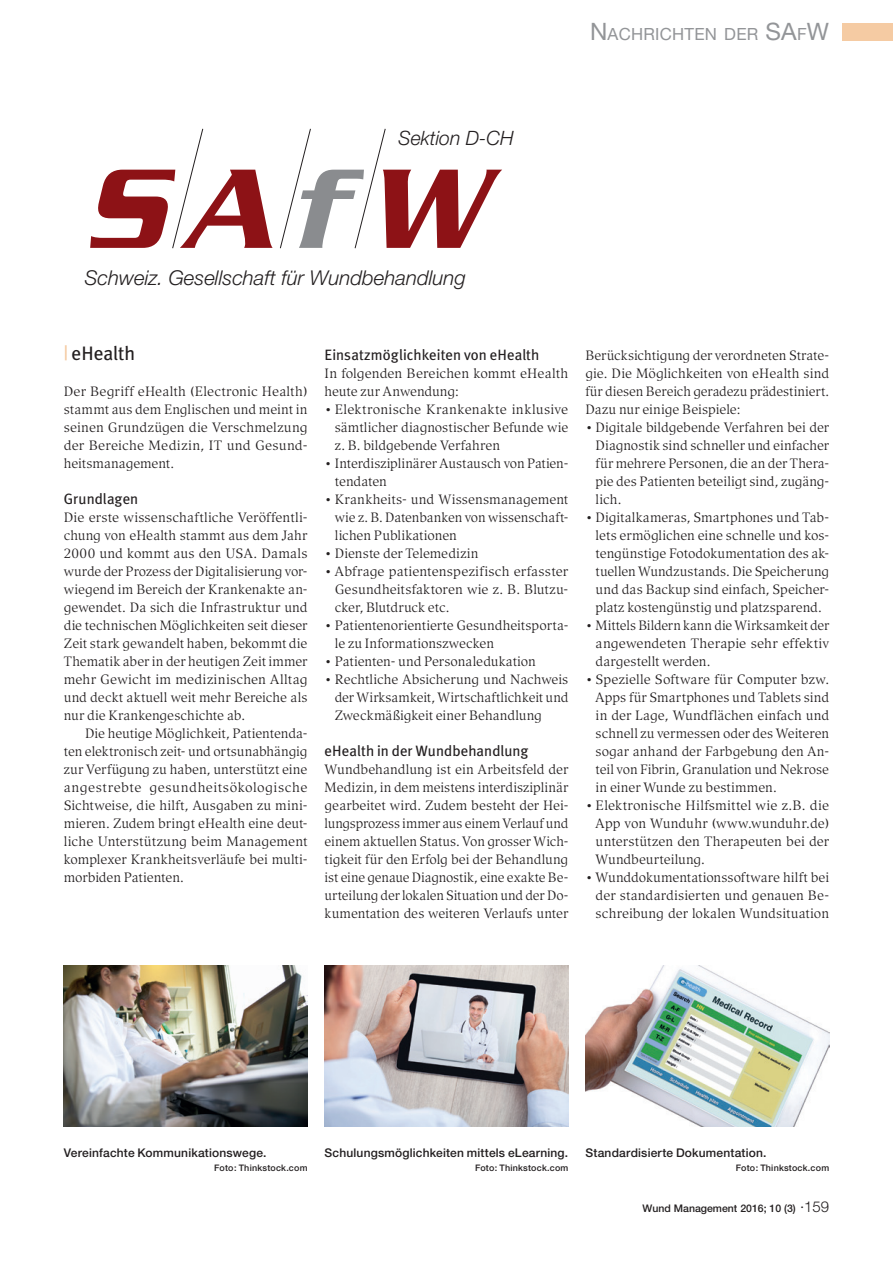
<style>
.page{position:relative;width:893px;height:1263px;background:#fff}
.page>*{position:absolute;margin:0;border:0;box-sizing:border-box;transform-origin:0 0}
.t1{font:italic 500 122.25px "Serpentine";color:#8d1216}
.t2{font:italic 300 20.4px "Helvetica Neue";color:#231f20}
.t3{font:italic 300 19.8px "Helvetica Neue";color:#231f20}
.t4{font:19.5px "Meta Plus";letter-spacing:-.005em;color:#231f20}
.t5{font:16.8px "Helvetica Neue";letter-spacing:.015em;color:#939598}
.t6{font:15px "Meta Plus";color:#231f20}
.t7{font:13.5px/18px "Compatil Exquisit LT";letter-spacing:-.005em;color:#231f20;text-align:justify}
.t8{font:500 12px "Helvetica Neue";letter-spacing:.015em;color:#231f20}
.t9{font:500 10.5px "Helvetica Neue";color:#231f20}
.t10{font:500 9px "Helvetica Neue";letter-spacing:.025em;color:#231f20}
.s1{font-size:24px}
.s2{color:#8a8c8f}
.s3{color:#f5cba3}
.s4{font-weight:300;font-size:15px}
</style>
<div class="page">
<div style="left:842px;top:23px;width:51px;height:17px;background:#f5cba3"></div>
<svg style="left:280px;top:128px;width:31px;height:121px"></svg>
<svg style="left:172px;top:128px;width:31px;height:121px"></svg>
<svg style="left:354px;top:128px;width:32px;height:121px"></svg>
<img style="left:64px;top:965px;width:244px;height:162px">
<img style="left:585px;top:965px;width:244px;height:162px">
<img style="left:325px;top:965px;width:243px;height:162px">
<p class="t5" style="left:590px;top:24px;width:241px"><span class="s1">N</span>ACHRICHTEN DER <span class="s1">SA</span>F<span class="s1">W</span></p>
<h3 class="t3" style="left:399px;top:126px;width:117px">Sektion D-CH</h3>
<h1 class="t1" style="left:83px;top:140px;width:400px">SA<span class="s2">f</span>W</h1>
<h2 class="t2" style="left:85px;top:266px;width:383px">Schweiz. Gesellschaft für Wundbehandlung</h2>
<h3 class="t4" style="left:64px;top:342px;width:73px"><span class="s3">|</span> eHealth</h3>
<p class="t7" style="left:64px;top:382px;width:245px">Der Begriff eHealth (Electronic Health) stammt aus dem Englischen und meint in seinen Grundzügen die Verschmelzung der Bereiche Medizin, IT und Gesund&shy;heitsmanagement.</p>
<p class="t6" style="left:64px;top:490px;width:76px">Grundlagen</p>
<p class="t7" style="left:64px;top:508px;width:245px">Die erste wissenschaftliche Veröffentli&shy;chung von eHealth stammt aus dem Jahr 2000 und kommt aus den USA. Damals wurde der Prozess der Digitalisierung vor&shy;wiegend im Bereich der Krankenakte an&shy;gewendet. Da sich die Infrastruktur und die technischen Möglichkeiten seit dieser Zeit stark gewandelt haben, bekommt die Thematik aber in der heutigen Zeit immer mehr Gewicht im medizinischen Alltag und deckt aktuell weit mehr Bereiche als nur die Krankengeschichte ab.</p>
<p class="t7" style="left:64px;top:724px;width:245px;text-indent:21px">Die heutige Möglichkeit, Patientenda&shy;ten elektronisch zeit- und ortsunabhängig zur Verfügung zu haben, unterstützt eine angestrebte gesundheitsökologische Sichtweise, die hilft, Ausgaben zu mini&shy;mieren. Zudem bringt eHealth eine deut&shy;liche Unterstützung beim Management komplexer Krankheitsverläufe bei multi&shy;morbiden Patienten.</p>
<p class="t6" style="left:325px;top:346px;width:216px">Einsatzmöglichkeiten von eHealth</p>
<p class="t7" style="left:325px;top:364px;width:245px">In folgenden Bereichen kommt eHealth heute zur Anwendung:</p>
<p class="t7" style="left:335px;top:400px;width:235px;text-indent:-10px">• Elektronische Krankenakte inklusive sämtlicher diagnostischer Befunde wie z. B. bildgebende Verfahren</p>
<p class="t7" style="left:335px;top:454px;width:235px;text-indent:-10px">• Interdisziplinärer Austausch von Patien&shy;tendaten</p>
<p class="t7" style="left:335px;top:490px;width:235px;text-indent:-10px">• Krankheits- und Wissensmanagement wie z. B. Datenbanken von wissenschaft&shy;lichen Publikationen</p>
<p class="t7" style="left:325px;top:544px;width:155px">• Dienste der Telemedizin</p>
<p class="t7" style="left:335px;top:562px;width:235px;text-indent:-10px">• Abfrage patientenspezifisch erfasster Gesundheitsfaktoren wie z. B. Blutzu&shy;cker, Blutdruck etc.</p>
<p class="t7" style="left:335px;top:616px;width:235px;text-indent:-10px">• Patientenorientierte Gesundheitsporta&shy;le zu Informationszwecken</p>
<p class="t7" style="left:325px;top:652px;width:213px">• Patienten- und Personaledukation</p>
<p class="t7" style="left:335px;top:670px;width:235px;text-indent:-10px">• Rechtliche Absicherung und Nachweis der Wirksamkeit, Wirtschaftlichkeit und Zweckmäßigkeit einer Behandlung</p>
<p class="t6" style="left:325px;top:742px;width:205px">eHealth in der Wundbehandlung</p>
<p class="t7" style="left:325px;top:760px;width:245px">Wundbehandlung ist ein Arbeitsfeld der Medizin, in dem meistens interdisziplinär gearbeitet wird. Zudem besteht der Hei&shy;lungsprozess immer aus einem Verlauf und einem aktuellen Status. Von grosser Wich&shy;tigkeit für den Erfolg bei der Behandlung ist eine genaue Diagnostik, eine exakte Be&shy;urteilung der lokalen Situation und der Do&shy;kumentation des weiteren Verlaufs unter</p>
<p class="t7" style="left:585px;top:346px;width:245px">Berücksichtigung der verordneten Strate&shy;gie. Die Möglichkeiten von eHealth sind für diesen Bereich geradezu prädestiniert.<br>Dazu nur einige Beispiele:</p>
<p class="t7" style="left:596px;top:418px;width:235px;text-indent:-10px">• Digitale bildgebende Verfahren bei der Diagnostik sind schneller und einfacher für mehrere Personen, die an der Thera&shy;pie des Patienten beteiligt sind, zugäng&shy;lich.</p>
<p class="t7" style="left:596px;top:508px;width:235px;text-indent:-10px">• Digitalkameras, Smartphones und Tab&shy;lets ermöglichen eine schnelle und kos&shy;tengünstige Fotodokumentation des ak&shy;tuellen Wundzustands. Die Speicherung und das Backup sind einfach, Speicher&shy;platz kostengünstig und platzsparend.</p>
<p class="t7" style="left:596px;top:616px;width:235px;text-indent:-10px">• Mittels Bildern kann die Wirksamkeit der angewendeten Therapie sehr effektiv dargestellt werden.</p>
<p class="t7" style="left:596px;top:670px;width:235px;text-indent:-10px">• Spezielle Software für Computer bzw.<br>Apps für Smartphones und Tablets sind in der Lage, Wundflächen einfach und schnell zu vermessen oder des Weiteren sogar anhand der Farbgebung den An&shy;teil von Fibrin, Granulation und Nekrose in einer Wunde zu bestimmen.</p>
<p class="t7" style="left:596px;top:796px;width:235px;text-indent:-10px">• Elektronische Hilfsmittel wie z.B. die App von Wunduhr (www.wunduhr.de) unterstützen den Therapeuten bei der Wundbeurteilung.</p>
<p class="t7" style="left:596px;top:868px;width:235px;text-indent:-10px">• Wunddokumentationssoftware hilft bei der standardisierten und genauen Be&shy;schreibung der lokalen Wundsituation</p>
<p class="t8" style="left:64px;top:1146px;width:204px">Vereinfachte Kommunikationswege.</p>
<p class="t10" style="left:214px;top:1162px;width:95px">Foto: Thinkstock.com</p>
<p class="t8" style="left:325px;top:1146px;width:245px">Schulungsmöglichkeiten mittels eLearning.</p>
<p class="t10" style="left:475px;top:1162px;width:95px">Foto: Thinkstock.com</p>
<p class="t8" style="left:585px;top:1146px;width:183px">Standardisierte Dokumentation.</p>
<p class="t10" style="left:736px;top:1162px;width:95px">Foto: Thinkstock.com</p>
<p class="t9" style="left:642px;top:1202px;width:188px">Wund Management 2016; 10 (3) <span class="s4">·159</span></p>
</div>
